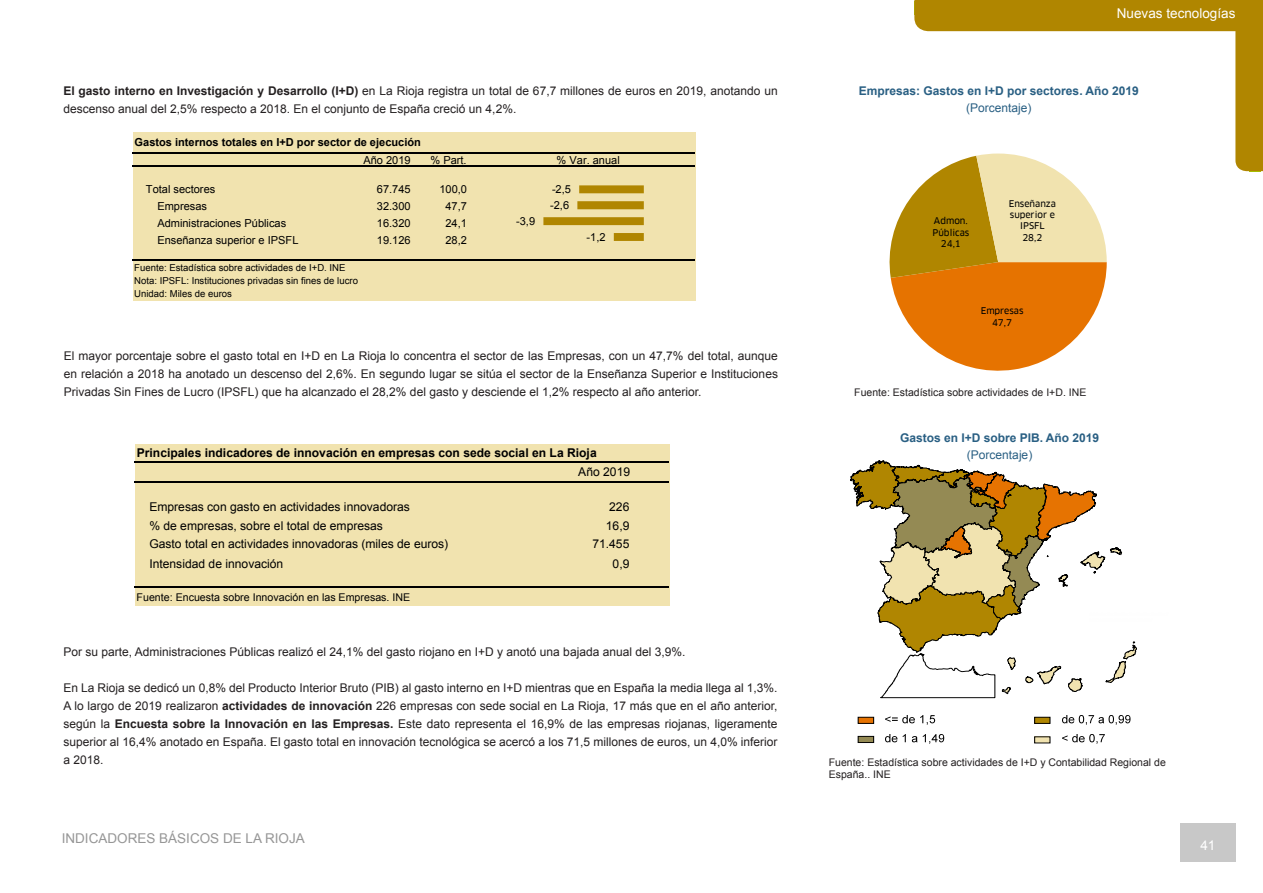
<style>
.page{position:relative;width:1263px;height:893px;background:#fff}
.page>*{position:absolute;margin:0;border:0;box-sizing:border-box;transform-origin:0 0}
.t1{font:13.5px "Arial";color:#969696}
.texto_páginas_maestr{font:13.5px "Arial";color:#fff}
.t2{font:12.15px "Arial";color:#000}
.t3{font:700 12.15px "Arial";color:#000}
.t4{font:12px/18px "Arial";color:#231f20;text-align:justify}
.titulos_graficos_sim{font:700 12px "Arial";color:#295f83}
.titulos_graficos_sim-2{font:12px "Arial";color:#295f83}
.t5{font:11.1px/16px "Arial";color:#000}
.t6{font:700 11.1px/18px "Arial";color:#000}
.t7{font:10.65px "Arial";color:#000}
.fuentes_de_graficos{font:10.5px/12px "Arial";color:#231f20}
.t8{font:9.6px/13px "Arial";color:#000}
.t9{font:9px/11.4px "Clan Offc Pro News";color:#000;text-align:center}
.s1{font-weight:700}
.s2{font-weight:400}
</style>
<div class="page">
<div style="left:1180px;top:823px;width:55px;height:39px;background:#c8c8c8"></div>
<div style="left:133px;top:132px;width:562px;height:168px;background:#f1e3af"></div>
<hr style="left:132px;top:153px;width:563px;height:1px;background:#000">
<hr style="left:132px;top:166px;width:563px;height:1px;background:#000">
<hr style="left:132px;top:260px;width:563px;height:1px;background:#000">
<svg style="left:543px;top:185px;width:101px;height:56px"></svg>
<svg style="left:889px;top:0;width:374px;height:371px"></svg>
<svg style="left:850px;top:461px;width:286px;height:237px"></svg>
<div style="left:1088px;top:612px;width:84px;height:26px;background:#fff"></div>
<img style="left:886px;top:716px;width:49px;height:9px">
<div style="left:858px;top:717px;width:16px;height:6px;background:#e67301"></div>
<img style="left:885px;top:734px;width:60px;height:10px">
<div style="left:858px;top:736px;width:16px;height:6px;background:#948a54"></div>
<div style="left:858px;top:736px;width:16px;height:7px;border:1px solid #010101"></div>
<img style="left:1062px;top:716px;width:68px;height:9px">
<div style="left:1035px;top:717px;width:15px;height:6px;background:#b08601"></div>
<div style="left:1034px;top:717px;width:16px;height:6px;border:1px solid #010101"></div>
<img style="left:1062px;top:735px;width:42px;height:9px">
<div style="left:1035px;top:737px;width:15px;height:6px;background:#f1e3b0"></div>
<div style="left:135px;top:444px;width:534px;height:162px;background:#f1e3af"></div>
<hr style="left:134px;top:461px;width:535px;height:2px;background:#000">
<hr style="left:134px;top:481px;width:535px;height:2px;background:#000">
<hr style="left:134px;top:586px;width:535px;height:2px;background:#000">
<p class="t4" style="left:63px;top:82px;width:716px"><span class="s1">El gasto interno en Investigación y Desarrollo (I+D)</span> en La Rioja registra un total de 67,7 millones de euros en 2019, anotando un descenso anual del 2,5% respecto a 2018. En el conjunto de España creció un 4,2%.</p>
<p class="t6" style="left:363px;top:134px;width:59px;text-indent:-229px">Gastos internos totales en I+D por sector de ejecución<br><span class="s2">Año 2019</span></p>
<p class="t5" style="left:430px;top:152px;width:38px">% Part.</p>
<p class="t5" style="left:557px;top:152px;width:65px">% Var. anual</p>
<p class="t5" style="left:146px;top:181px;width:71px">Total sectores</p>
<p class="t5" style="left:377px;top:181px;width:35px">67.745</p>
<p class="t5" style="left:439px;top:181px;width:29px">100,0</p>
<p class="t5" style="left:157px;top:198px;width:51px">Empresas</p>
<p class="t5" style="left:377px;top:198px;width:35px">32.300</p>
<p class="t5" style="left:445px;top:198px;width:23px">47,7</p>
<p class="t5" style="left:157px;top:215px;width:130px">Administraciones Públicas</p>
<p class="t5" style="left:377px;top:215px;width:35px">16.320</p>
<p class="t5" style="left:445px;top:215px;width:23px">24,1</p>
<p class="t5" style="left:157px;top:232px;width:143px">Enseñanza superior e IPSFL</p>
<p class="t5" style="left:377px;top:232px;width:35px">19.126</p>
<p class="t5" style="left:445px;top:232px;width:23px">28,2</p>
<p class="t8" style="left:134px;top:261px;width:225px">Fuente: Estadística sobre actividades de I+D. INE<br>Nota: IPSFL: Instituciones privadas sin fines de lucro<br>Unidad: Miles de euros</p>
<p class="t5" style="left:516px;top:213px;width:21px">-3,9</p>
<p class="t5" style="left:550px;top:181px;width:22px">-2,5 -2,6</p>
<p class="t5" style="left:587px;top:229px;width:21px">-1,2</p>
<p class="t4" style="left:64px;top:347px;width:716px">El mayor porcentaje sobre el gasto total en I+D en La Rioja lo concentra el sector de las Empresas, con un 47,7% del total, aunque en relación a 2018 ha anotado un descenso del 2,6%. En segundo lugar se sitúa el sector de la Enseñanza Superior e Instituciones Privadas Sin Fines de Lucro (IPSFL) que ha alcanzado el 28,2% del gasto y desciende el 1,2% respecto al año anterior.</p>
<p class="texto_páginas_maestr" style="left:1117px;top:4px;width:120px">Nuevas tecnologías</p>
<p class="titulos_graficos_sim" style="left:859px;top:83px;width:281px">Empresas: Gastos en I+D por sectores. Año 2019</p>
<p class="titulos_graficos_sim-2" style="left:966px;top:100px;width:67px">(Porcentaje)</p>
<p class="t9" style="left:933px;top:215px;width:38px">Admon.<br>Públicas<br>24,1</p>
<p class="t9" style="left:1009px;top:198px;width:49px">Enseñanza superior e<br>IPSFL<br>28,2</p>
<p class="t9" style="left:981px;top:305px;width:44px">Empresas<br>47,7</p>
<p class="fuentes_de_graficos" style="left:854px;top:386px;width:233px">Fuente: Estadística sobre actividades de I+D. INE</p>
<p class="titulos_graficos_sim" style="left:900px;top:430px;width:201px">Gastos en I+D sobre PIB. Año 2019</p>
<p class="t3" style="left:137px;top:445px;width:461px">Principales indicadores de innovación en empresas con sede social en La Rioja</p>
<p class="titulos_graficos_sim-2" style="left:967px;top:447px;width:67px">(Porcentaje)</p>
<p class="t2" style="left:578px;top:464px;width:53px">Año 2019</p>
<p class="t2" style="left:149px;top:499px;width:262px">Empresas con gasto en actividades innovadoras</p>
<p class="t2" style="left:609px;top:499px;width:22px">226</p>
<p class="t2" style="left:149px;top:518px;width:235px">% de empresas, sobre el total de empresas</p>
<p class="t2" style="left:606px;top:518px;width:25px">16,9</p>
<p class="t2" style="left:149px;top:536px;width:300px">Gasto total en actividades innovadoras (miles de euros)</p>
<p class="t2" style="left:592px;top:536px;width:39px">71.455</p>
<p class="t2" style="left:149px;top:556px;width:136px">Intensidad de innovación</p>
<p class="t2" style="left:613px;top:556px;width:18px">0,9</p>
<p class="t7" style="left:137px;top:591px;width:275px">Fuente: Encuesta sobre Innovación en las Empresas. INE</p>
<p class="t4" style="left:63px;top:643px;width:623px">Por su parte, Administraciones Públicas realizó el 24,1% del gasto riojano en I+D y anotó una bajada anual del 3,9%.</p>
<p class="t4" style="left:63px;top:679px;width:716px">En La Rioja se dedicó un 0,8% del Producto Interior Bruto (PIB) al gasto interno en I+D mientras que en España la media llega al 1,3%.</p>
<p class="t4" style="left:63px;top:697px;width:716px">A lo largo de 2019 realizaron <span class="s1">actividades de innovación</span> 226 empresas con sede social en La Rioja, 17 más que en el año anterior, según la <span class="s1">Encuesta sobre la Innovación en las Empresas.</span> Este dato representa el 16,9% de las empresas riojanas, ligeramente superior al 16,4% anotado en España. El gasto total en innovación tecnológica se acercó a los 71,5 millones de euros, un 4,0% inferior a 2018.</p>
<p class="t1" style="left:62px;top:830px;width:245px">INDICADORES BÁSICOS DE LA RIOJA</p>
<p class="fuentes_de_graficos" style="left:829px;top:756px;width:339px">Fuente: Estadística sobre actividades de I+D y Contabilidad Regional de<br>España.. INE</p>
<p class="texto_páginas_maestr" style="left:1200px;top:837px;width:17px">41</p>
</div>
